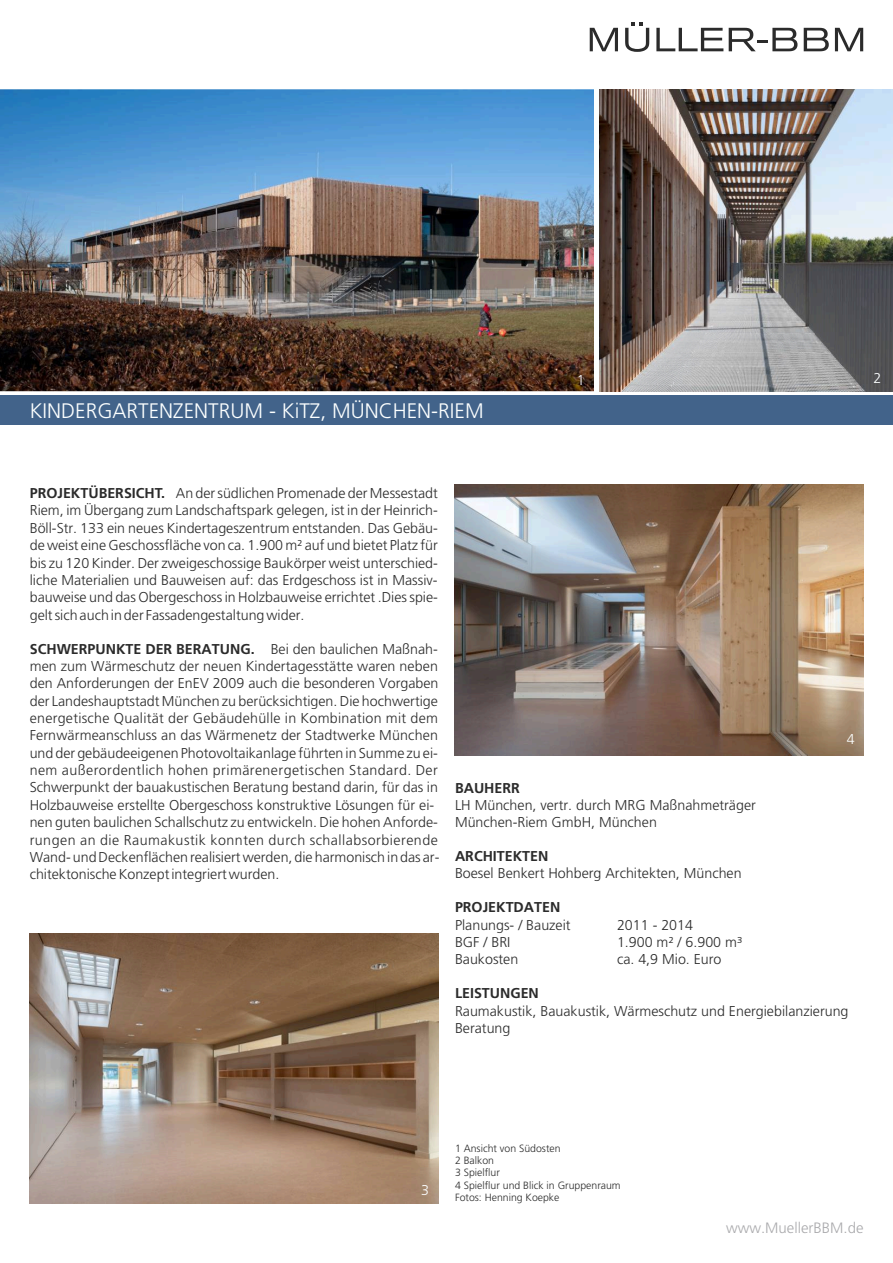
<style>
.page{position:relative;width:893px;height:1263px;background:#fff}
.page>*{position:absolute;margin:0;border:0;box-sizing:border-box;transform-origin:0 0}
.t1{font:300 21px "Frutiger LT";color:#fcffff}
.t2{font:300 15px "Frutiger LT";color:#aaaaad}
.t3{font:300 14.25px/17.4px "Frutiger LT";color:#2b2b2b}
.t4{font:700 14.25px "Frutiger LT";color:#2b2b2b}
.t5{font:300 14.25px "Frutiger LT";color:#fcffff}
.t6{font:300 10.5px/12.1px "Frutiger LT";color:#2b2b2b}
.s1{font-weight:700}
</style>
<div class="page">
<img style="left:455px;top:485px;width:408px;height:270px">
<img style="left:0;top:89px;width:893px;height:302px">
<img style="left:30px;top:933px;width:408px;height:270px">
<div style="left:594px;top:87px;width:5px;height:307px;background:#fcffff"></div>
<div style="left:0;top:395px;width:893px;height:30px;background:#42638a"></div>
<svg style="left:835px;top:28px;width:28px;height:23px"></svg>
<svg style="left:804px;top:28px;width:25px;height:23px"></svg>
<svg style="left:729px;top:28px;width:68px;height:23px"></svg>
<svg style="left:656px;top:28px;width:67px;height:23px"></svg>
<svg style="left:625px;top:22px;width:24px;height:30px"></svg>
<svg style="left:590px;top:28px;width:28px;height:23px"></svg>
<h1 class="t1" style="left:30px;top:403px;width:455px">KINDERGARTENZENTRUM - KiTZ, MÜNCHEN-RIEM</h1>
<p class="t5" style="left:577px;top:374px;width:9px">1</p>
<p class="t5" style="left:873px;top:373px;width:9px">2</p>
<p class="t3" style="left:30px;top:486px;width:410px;text-align:justify"><span class="s1">PROJEKTÜBERSICHT.</span> An der südlichen Promenade der Messestadt Riem, im Übergang zum Landschaftspark gelegen, ist in der Heinrich-Böll-Str. 133 ein neues Kindertageszentrum entstanden. Das Gebäu&shy;de weist eine Geschossfläche von ca. 1.900 m² auf und bietet Platz für bis zu 120 Kinder. Der zweigeschossige Baukörper weist unterschied&shy;liche Materialien und Bauweisen auf: das Erdgeschoss ist in Massiv&shy;bauweise und das Obergeschoss in Holzbauweise errichtet .Dies spie&shy;gelt sich auch in der Fassadengestaltung wider.</p>
<p class="t3" style="left:30px;top:641px;width:411px"><span class="s1">SCHWERPUNKTE DER BERATUNG.</span> Bei den baulichen Maßnah&shy;men zum Wärmeschutz der neuen Kindertagesstätte waren neben den Anforderungen der EnEV 2009 auch die besonderen Vorgaben der Landeshauptstadt München zu berücksichtigen. Die hochwertige energetische Qualität der Gebäudehülle in Kombination mit dem Fernwärmeanschluss an das Wärmenetz der Stadtwerke München und der gebäudeeigenen Photovoltaikanlage führten in Summe zu ei&shy;nem außerordentlich hohen primärenergetischen Standard. Der Schwerpunkt der bauakustischen Beratung bestand darin, für das in Holzbauweise erstellte Obergeschoss konstruktive Lösungen für ei&shy;nen guten baulichen Schallschutz zu entwickeln. Die hohen Anforde&shy;rungen an die Raumakustik konnten durch schallabsorbierende Wand- und Deckenflächen realisiert werden, die harmonisch in das ar&shy;chitektonische Konzept integriert wurden.</p>
<p class="t5" style="left:847px;top:733px;width:9px">4</p>
<p class="t4" style="left:455px;top:782px;width:66px">BAUHERR</p>
<p class="t3" style="left:455px;top:797px;width:302px">LH München, vertr. durch MRG Maßnahmeträger<br>München-Riem GmbH, München</p>
<p class="t4" style="left:455px;top:850px;width:95px">ARCHITEKTEN</p>
<p class="t3" style="left:455px;top:866px;width:288px">Boesel Benkert Hohberg Architekten, München</p>
<p class="t4" style="left:455px;top:901px;width:107px">PROJEKTDATEN</p>
<p class="t3" style="left:455px;top:917px;width:117px">Planungs- / Bauzeit</p>
<p class="t3" style="left:617px;top:917px;width:78px">2011 - 2014</p>
<p class="t3" style="left:455px;top:934px;width:57px">BGF / BRI</p>
<p class="t3" style="left:617px;top:934px;width:127px">1.900 m² / 6.900 m³</p>
<p class="t3" style="left:455px;top:952px;width:65px">Baukosten</p>
<p class="t3" style="left:617px;top:952px;width:106px">ca. 4,9 Mio. Euro</p>
<p class="t4" style="left:455px;top:987px;width:85px">LEISTUNGEN</p>
<p class="t3" style="left:455px;top:1003px;width:395px">Raumakustik, Bauakustik, Wärmeschutz und Energiebilanzierung<br>Beratung</p>
<p class="t5" style="left:421px;top:1184px;width:9px">3</p>
<p class="t6" style="left:455px;top:1143px;width:167px">1 Ansicht von Südosten<br>2 Balkon<br>3 Spielflur<br>4 Spielflur und Blick in Gruppenraum<br>Fotos: Henning Koepke</p>
<p class="t2" style="left:726px;top:1222px;width:139px">www.MuellerBBM.de</p>
</div>
